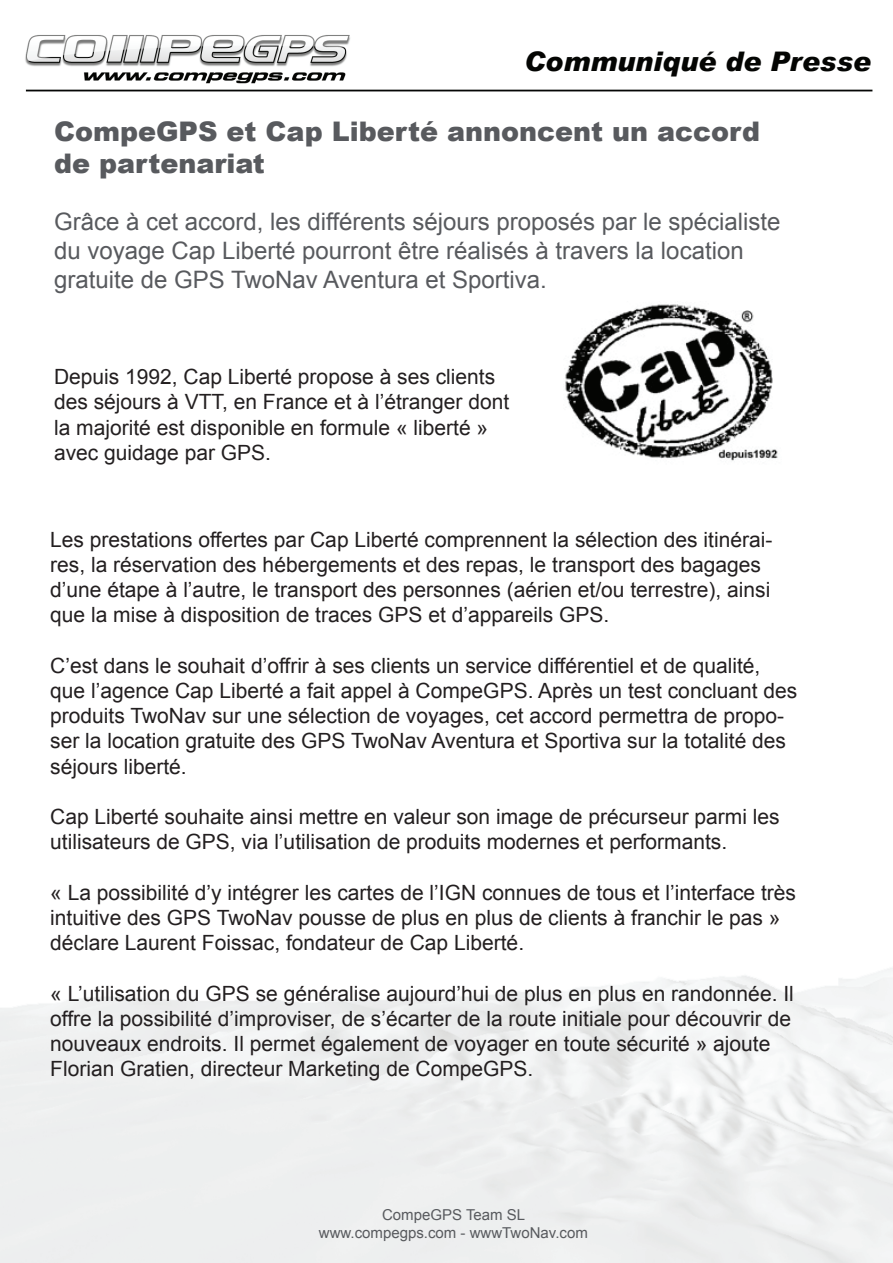
<style>
.page{position:relative;width:893px;height:1263px;background:#fff}
.page>*{position:absolute;margin:0;border:0;box-sizing:border-box;transform-origin:0 0}
.t1{font:900 27px/32.4px "Arial";color:#585a5e}
.t2{font:italic 900 27px "Arial";color:#040503}
.t3{font:24px/28.8px "Arial";color:#585a5e}
.t4{font:21px/25.2px "Arial";color:#231f20}
.t5{font:15px/18px "Arial";color:#585a5e;text-align:center}
</style>
<div class="page">
<img style="left:0;top:35px;width:893px;height:1228px">
<img style="left:555px;top:301px;width:245px;height:167px">
<p class="t2" style="left:524px;top:44px;width:348px">Communiqué de Presse</p>
<p class="t1" style="left:54px;top:114px;width:707px">CompeGPS et Cap Liberté annoncent un accord de partenariat</p>
<p class="t3" style="left:54px;top:207px;width:728px">Grâce à cet accord, les différents séjours proposés par le spécialiste du voyage Cap Liberté pourront être réalisés à travers la location gratuite de GPS TwoNav Aventura et Sportiva.</p>
<p class="t4" style="left:54px;top:364px;width:457px">Depuis 1992, Cap Liberté propose à ses clients des séjours à VTT, en France et à l’étranger dont la majorité est disponible en formule « liberté » avec guidage par GPS.</p>
<p class="t4" style="left:50px;top:527px;width:724px">Les prestations offertes par Cap Liberté comprennent la sélection des itinérai&shy;res, la réservation des hébergements et des repas, le transport des bagages d’une étape à l’autre, le transport des personnes (aérien et/ou terrestre), ainsi que la mise à disposition de traces GPS et d’appareils GPS.</p>
<p class="t4" style="left:50px;top:653px;width:749px">C’est dans le souhait d’offrir à ses clients un service différentiel et de qualité, que l’agence Cap Liberté a fait appel à CompeGPS. Après un test concluant des produits TwoNav sur une sélection de voyages, cet accord permettra de propo&shy;ser la location gratuite des GPS TwoNav Aventura et Sportiva sur la totalité des séjours liberté.</p>
<p class="t4" style="left:50px;top:804px;width:731px">Cap Liberté souhaite ainsi mettre en valeur son image de précurseur parmi les utilisateurs de GPS, via l’utilisation de produits modernes et performants.</p>
<p class="t4" style="left:50px;top:880px;width:747px">« La possibilité d’y intégrer les cartes de l’IGN connues de tous et l’interface très intuitive des GPS TwoNav pousse de plus en plus de clients à franchir le pas » déclare Laurent Foissac, fondateur de Cap Liberté.</p>
<p class="t4" style="left:50px;top:981px;width:745px">« L’utilisation du GPS se généralise aujourd’hui de plus en plus en randonnée. Il offre la possibilité d’improviser, de s’écarter de la route initiale pour découvrir de nouveaux endroits. Il permet également de voyager en toute sécurité » ajoute Florian Gratien, directeur Marketing de CompeGPS.</p>
<p class="t5" style="left:319px;top:1206px;width:270px">CompeGPS Team SL www.compegps.com - wwwTwoNav.com</p>
</div>
